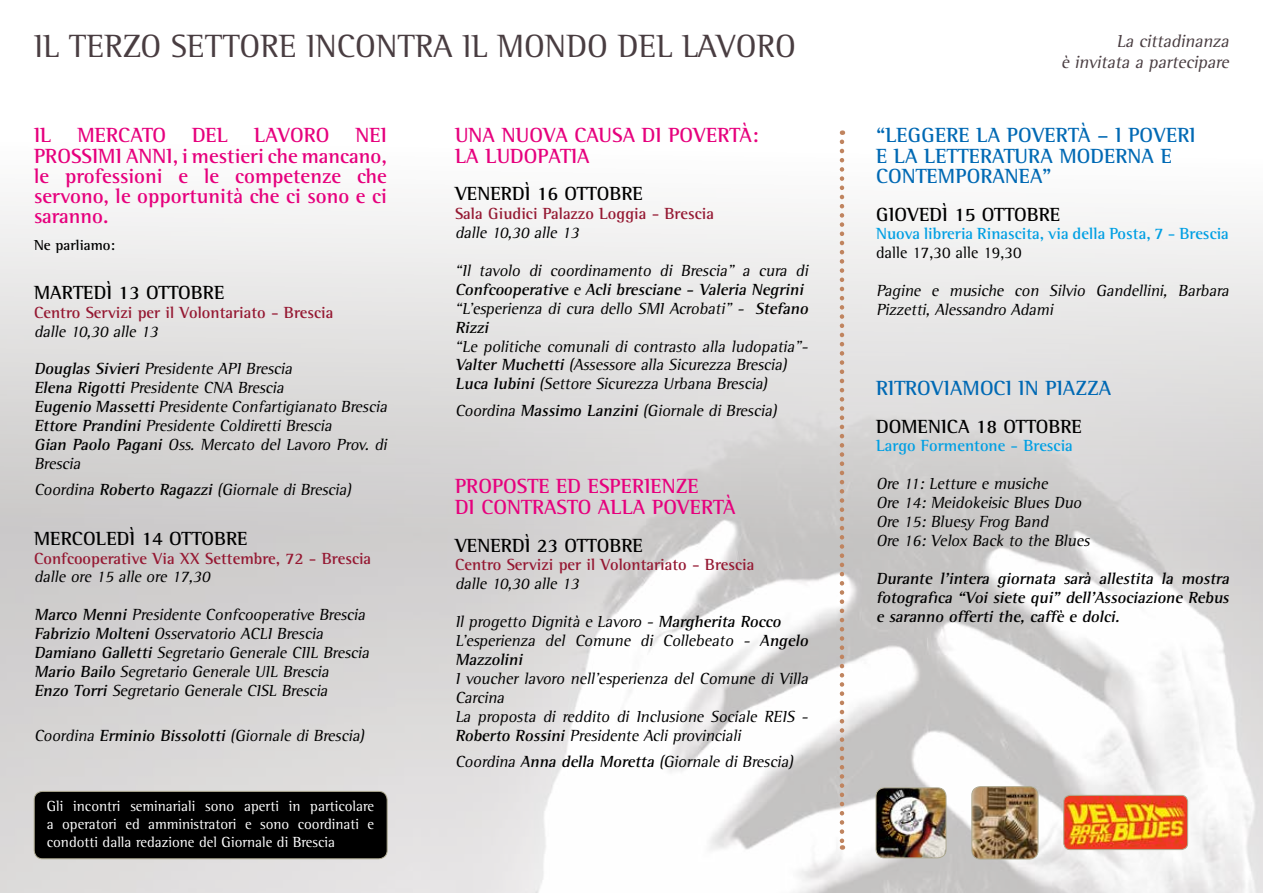
<style>
.page{position:relative;width:1263px;height:893px;background:#fff}
.page>*{position:absolute;margin:0;border:0;box-sizing:border-box;transform-origin:0 0}
.t1{font:33px "Rotis Semi Serif Std";color:#493d41}
.t2{font:700 21px/20.2px "Rotis Semi Serif Std";color:#e6007d}
.t3{font:700 21px/20.2px "Rotis Semi Serif Std";color:#0069b4}
.t4{font:700 19.5px "Rotis Semi Serif Std";color:#000}
.t5{font:italic 18px/21px "Rotis Semi Serif Std";color:#493d41;text-align:right}
.t6{font:italic 16.5px/18.9px "Rotis Semi Serif Std";letter-spacing:-.02em;color:#000}
.t7{font:700 16.5px "Rotis Semi Serif Std";color:#951832}
.t8{font:italic 700 16.5px/18.9px "Rotis Semi Serif Std";color:#000;text-align:justify}
.t9{font:700 16.5px "Rotis Semi Serif Std";color:#009fe3}
.t10{font:16.5px "Rotis Semi Serif Std";color:#000}
.t11{font:15px/18px "Rotis Semi Serif Std";color:#fff;text-align:justify}
.t12{font:700 14.85px "Rotis Semi Serif Std";color:#000}
.s1{font-weight:700}
</style>
<div class="page">
<img style="left:0;top:130px;width:1263px;height:763px">
<div style="left:34px;top:791px;width:353px;height:68px;background:#000;border-radius:9px"></div>
<div style="left:34px;top:791px;width:353px;height:68px;border:1px solid #aeaa91;border-radius:9px"></div>
<svg style="left:840px;top:142px;width:4px;height:708px"></svg>
<img style="left:876px;top:788px;width:70px;height:70px">
<div style="left:876px;top:788px;width:70px;height:70px;border:1px solid #aeaa91;border-radius:9px"></div>
<img style="left:1064px;top:795px;width:123px;height:55px">
<div style="left:1064px;top:795px;width:124px;height:55px;border:1px solid #aeaa91;border-radius:6px"></div>
<img style="left:972px;top:787px;width:66px;height:72px">
<div style="left:972px;top:786px;width:66px;height:73px;border:1px solid #aeaa91;border-radius:9px"></div>
<h1 class="t1" style="left:34px;top:27px;width:763px">IL TERZO SETTORE INCONTRA IL MONDO DEL LAVORO</h1>
<p class="t5" style="left:1061px;top:30px;width:173px">La cittadinanza<br>è invitata a partecipare</p>
<p class="t2" style="left:34px;top:125px;width:354px;text-align:justify">IL MERCATO DEL LAVORO NEI PROSSIMI ANNI, i mestieri che mancano, le professioni e le competenze che servono, le opportunità che ci sono e ci saranno.</p>
<p class="t12" style="left:34px;top:236px;width:83px">Ne parliamo:</p>
<p class="t4" style="left:34px;top:281px;width:192px">MARTEDÌ 13 OTTOBRE</p>
<p class="t7" style="left:34px;top:302px;width:301px">Centro Servizi per il Volontariato - Brescia</p>
<p class="t6" style="left:34px;top:322px;width:129px">dalle 10,30 alle 13</p>
<p class="t6" style="left:34px;top:359px;width:358px"><span class="s1">Douglas Sivieri</span> Presidente API Brescia<br><span class="s1">Elena Rigotti</span> Presidente CNA Brescia<br><span class="s1">Eugenio Massetti</span>Presidente Confartigianato Brescia <span class="s1">Ettore Prandini</span> Presidente Coldiretti Brescia<br><span class="s1">Gian Paolo Pagani</span> Oss. Mercato del Lavoro Prov. di Brescia</p>
<p class="t6" style="left:34px;top:480px;width:322px">Coordina <span class="s1">Roberto Ragazzi</span> (Giornale di Brescia)</p>
<p class="t4" style="left:34px;top:526px;width:215px">MERCOLEDÌ 14 OTTOBRE</p>
<p class="t7" style="left:34px;top:548px;width:339px">Confcooperative Via XX Settembre, 72 - Brescia</p>
<p class="t6" style="left:34px;top:567px;width:181px">dalle ore 15 alle ore 17,30</p>
<p class="t6" style="left:34px;top:605px;width:340px"><span class="s1">Marco Menni</span> Presidente Confcooperative Brescia <span class="s1">Fabrizio Molteni</span> Osservatorio ACLI Brescia <span class="s1">Damiano Galletti</span> Segretario Generale CIIL Brescia <span class="s1">Mario Bailo</span> Segretario Generale UIL Brescia <span class="s1">Enzo Torri</span> Segretario Generale CISL Brescia</p>
<p class="t6" style="left:34px;top:726px;width:335px">Coordina <span class="s1">Erminio Bissolotti</span> (Giornale di Brescia)</p>
<p class="t11" style="left:47px;top:797px;width:329px">Gli incontri seminariali sono aperti in particolare a operatori ed amministratori e sono coordinati e condotti dalla redazione del Giornale di Brescia</p>
<p class="t2" style="left:455px;top:125px;width:305px">UNA NUOVA CAUSA DI POVERTÀ:<br>LA LUDOPATIA</p>
<p class="t4" style="left:455px;top:182px;width:189px">VENERDÌ 16 OTTOBRE</p>
<p class="t7" style="left:455px;top:204px;width:260px">Sala Giudici Palazzo Loggia - Brescia</p>
<p class="t6" style="left:455px;top:223px;width:129px">dalle 10,30 alle 13</p>
<p class="t6" style="left:455px;top:261px;width:358px">“Il tavolo di coordinamento di Brescia” a cura di <span class="s1">Confcooperative</span> e <span class="s1">Acli bresciane - Valeria Negrini </span>“L’esperienza di cura dello SMI Acrobati” - <span class="s1">Stefano Rizzi</span></p>
<p class="t6" style="left:455px;top:336px;width:358px">“Le politiche comunali di contrasto alla ludopatia”-<br><span class="s1">Valter Muchetti</span> (Assessore alla Sicurezza Brescia)<br><span class="s1">Luca Iubini</span> (Settore Sicurezza Urbana Brescia)</p>
<p class="t6" style="left:455px;top:401px;width:326px">Coordina <span class="s1">Massimo Lanzini</span> (Giornale di Brescia)</p>
<p class="t2" style="left:455px;top:476px;width:282px">PROPOSTE ED ESPERIENZE<br>DI CONTRASTO ALLA POVERTÀ</p>
<p class="t4" style="left:455px;top:533px;width:189px">VENERDÌ 23 OTTOBRE</p>
<p class="t7" style="left:455px;top:555px;width:301px">Centro Servizi per il Volontariato - Brescia</p>
<p class="t6" style="left:455px;top:574px;width:129px">dalle 10,30 alle 13</p>
<p class="t6" style="left:455px;top:612px;width:358px">Il progetto Dignità e Lavoro - <span class="s1">Margherita Rocco<br></span>L’esperienza del Comune di Collebeato - <span class="s1">Angelo<br>Mazzolini</span></p>
<p class="t6" style="left:455px;top:669px;width:358px">I voucher lavoro nell’esperienza del Comune di Villa Carcina<br>La proposta di reddito di Inclusione Sociale REIS - <span class="s1">Roberto Rossini</span> Presidente Acli provinciali</p>
<p class="t6" style="left:455px;top:752px;width:343px">Coordina <span class="s1">Anna della Moretta</span> (Giornale di Brescia)</p>
<p class="t3" style="left:876px;top:125px;width:321px">“LEGGERE LA POVERTÀ – I POVERI<br>E LA LETTERATURA MODERNA E<br>CONTEMPORANEA”</p>
<p class="t4" style="left:876px;top:202px;width:186px">GIOVEDÌ 15 OTTOBRE</p>
<p class="t9" style="left:876px;top:224px;width:354px">Nuova libreria Rinascita, via della Posta, 7 - Brescia</p>
<p class="t10" style="left:876px;top:243px;width:147px">dalle 17,30 alle 19,30</p>
<p class="t6" style="left:876px;top:281px;width:358px">Pagine e musiche con Silvio Gandellini, Barbara<br>Pizzetti, Alessandro Adami</p>
<p class="t3" style="left:876px;top:377px;width:237px">RITROVIAMOCI IN PIAZZA</p>
<p class="t4" style="left:876px;top:414px;width:208px">DOMENICA 18 OTTOBRE</p>
<p class="t9" style="left:876px;top:436px;width:198px">Largo Formentone - Brescia</p>
<p class="t6" style="left:876px;top:474px;width:218px">Ore 11: Letture e musiche<br>Ore 14: Meidokeisic Blues Duo<br>Ore 15: Bluesy Frog Band<br>Ore 16: Velox Back to the Blues</p>
<p class="t8" style="left:876px;top:569px;width:358px">Durante l’intera giornata sarà allestita la mostra fotografica “Voi siete qui” dell’Associazione Rebus e saranno offerti the, caffè e dolci.</p>
</div>
